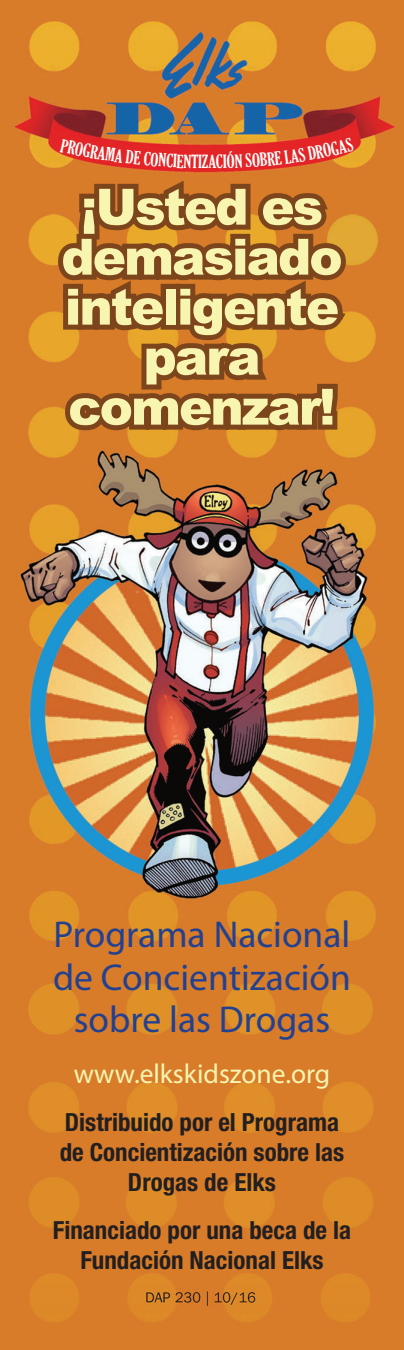
<style>
.page{position:relative;width:404px;height:1350px;background:#fff}
.page>*{position:absolute;margin:0;border:0;box-sizing:border-box;transform-origin:0 0}
.t1{font:900 50px/50px "Arial";letter-spacing:-.04em;color:#f8f5b0;text-align:center}
.t2{font:37.5px/42.5px "Myriad Pro";color:#234190;text-align:center}
.t3{font:27.5px "Myriad Pro";color:#f8f5b0}
.t4{font:700 condensed 25px/30px "Helvetica Neue LT Std";color:#231f20;text-align:center}
.t5{font:extra-condensed 17.5px "Gloucester";color:#fff;scale:1.04 1}
</style>
<div class="page">
<img style="left:0;top:0;width:404px;height:1350px">
<svg style="left:50px;top:137px;width:304px;height:309px;background:#af5f23"></svg>
<p class="t5" style="left:208px;top:152px;width:9px">A</p>
<h1 class="t1" style="left:61px;top:180px;width:283px">¡Usted es demasiado inteligente para comenzar!</h1>
<h2 class="t2" style="left:53px;top:913px;width:299px">Programa Nacional de Concientización sobre las Drogas</h2>
<p class="t3" style="left:74px;top:1057px;width:258px">www.elkskidszone.org</p>
<p class="t4" style="left:60px;top:1107px;width:286px">Distribuido por el Programa de Concientización sobre las<br>Drogas de Elks</p>
<p class="t4" style="left:53px;top:1214px;width:300px">Financiado por una beca de la<br>Fundación Nacional Elks</p>
</div>
